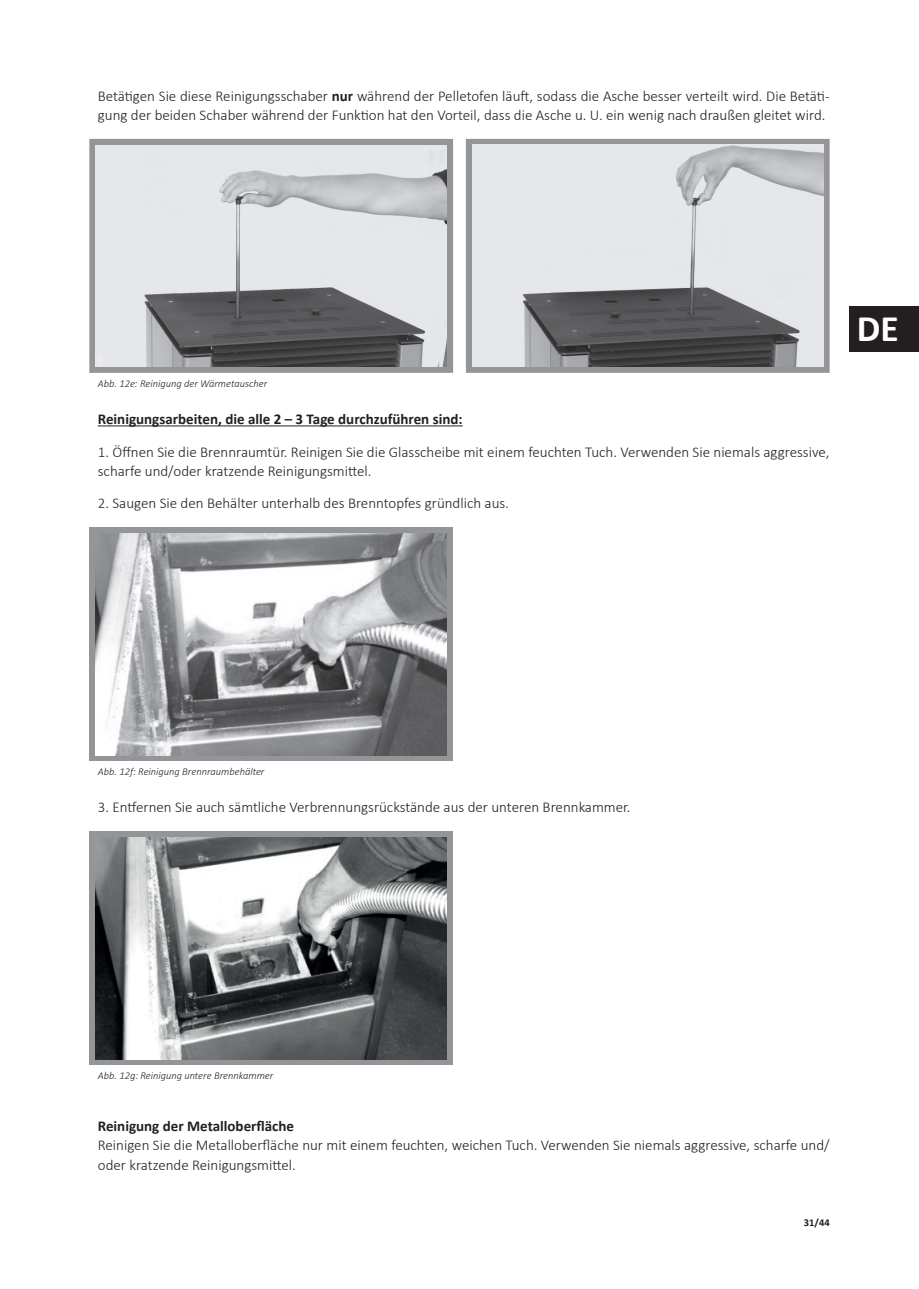
<style>
.page{position:relative;width:919px;height:1289px;background:#fff}
.page>*{position:absolute;margin:0;border:0;box-sizing:border-box;transform-origin:0 0}
.t1{font:700 37.5px "Calibri";color:#fff}
.t2{font:300 15px/19.5px "Calibri";color:#231f20}
.t3{font:700 15px "Calibri";color:#231f20}
.t4{font:italic 300 10.5px "Calibri";color:#231f20}
.t5{font:700 10.5px "Calibri";color:#231f20}
.s1{font-weight:700}
</style>
<div class="page">
<div style="left:849px;top:307px;width:69px;height:45px;background:#231f20"></div>
<hr style="left:98px;top:425px;width:364px;height:1px;background:#231f20">
<svg style="left:89px;top:139px;width:740px;height:234px;fill:#939598"></svg>
<img style="left:95px;top:145px;width:352px;height:222px">
<img style="left:472px;top:145px;width:351px;height:221px">
<div style="left:89px;top:527px;width:364px;height:234px;background:#939598"></div>
<img style="left:95px;top:533px;width:352px;height:222px">
<div style="left:89px;top:831px;width:364px;height:234px;background:#939598"></div>
<img style="left:95px;top:837px;width:352px;height:222px">
<p class="t2" style="left:98px;top:86px;width:733px">Betätigen Sie diese Reinigungsschaber <span class="s1">nur</span> während der Pelletofen läuft, sodass die Asche besser verteilt wird. Die Betäti&shy;gung der beiden Schaber während der Funktion hat den Vorteil, dass die Asche u. U. ein wenig nach draußen gleitet wird.</p>
<p class="t4" style="left:98px;top:377px;width:171px">Abb. 12e: Reinigung der Wärmetauscher</p>
<p class="t3" style="left:98px;top:408px;width:366px">Reinigungsarbeiten, die alle 2 – 3 Tage durchzuführen sind:</p>
<p class="t2" style="left:98px;top:441px;width:733px">1. Öffnen Sie die Brennraumtür. Reinigen Sie die Glasscheibe mit einem feuchten Tuch. Verwenden Sie niemals aggressive, scharfe und/oder kratzende Reinigungsmittel.</p>
<p class="t2" style="left:98px;top:493px;width:412px">2. Saugen Sie den Behälter unterhalb des Brenntopfes gründlich aus.</p>
<h1 class="t1" style="left:856px;top:302px;width:43px">DE</h1>
<p class="t4" style="left:98px;top:765px;width:168px">Abb. 12f: Reinigung Brennraumbehälter</p>
<p class="t2" style="left:98px;top:797px;width:534px">3. Entfernen Sie auch sämtliche Verbrennungsrückstände aus der unteren Brennkammer.</p>
<p class="t4" style="left:98px;top:1069px;width:177px">Abb. 12g: Reinigung untere Brennkammer</p>
<p class="t3" style="left:98px;top:1115px;width:198px">Reinigung der Metalloberfläche</p>
<p class="t2" style="left:98px;top:1135px;width:733px">Reinigen Sie die Metalloberfläche nur mit einem feuchten, weichen Tuch. Verwenden Sie niemals aggressive, scharfe und/ oder kratzende Reinigungsmittel.</p>
<p class="t5" style="left:803px;top:1214px;width:27px">31/44</p>
</div>
